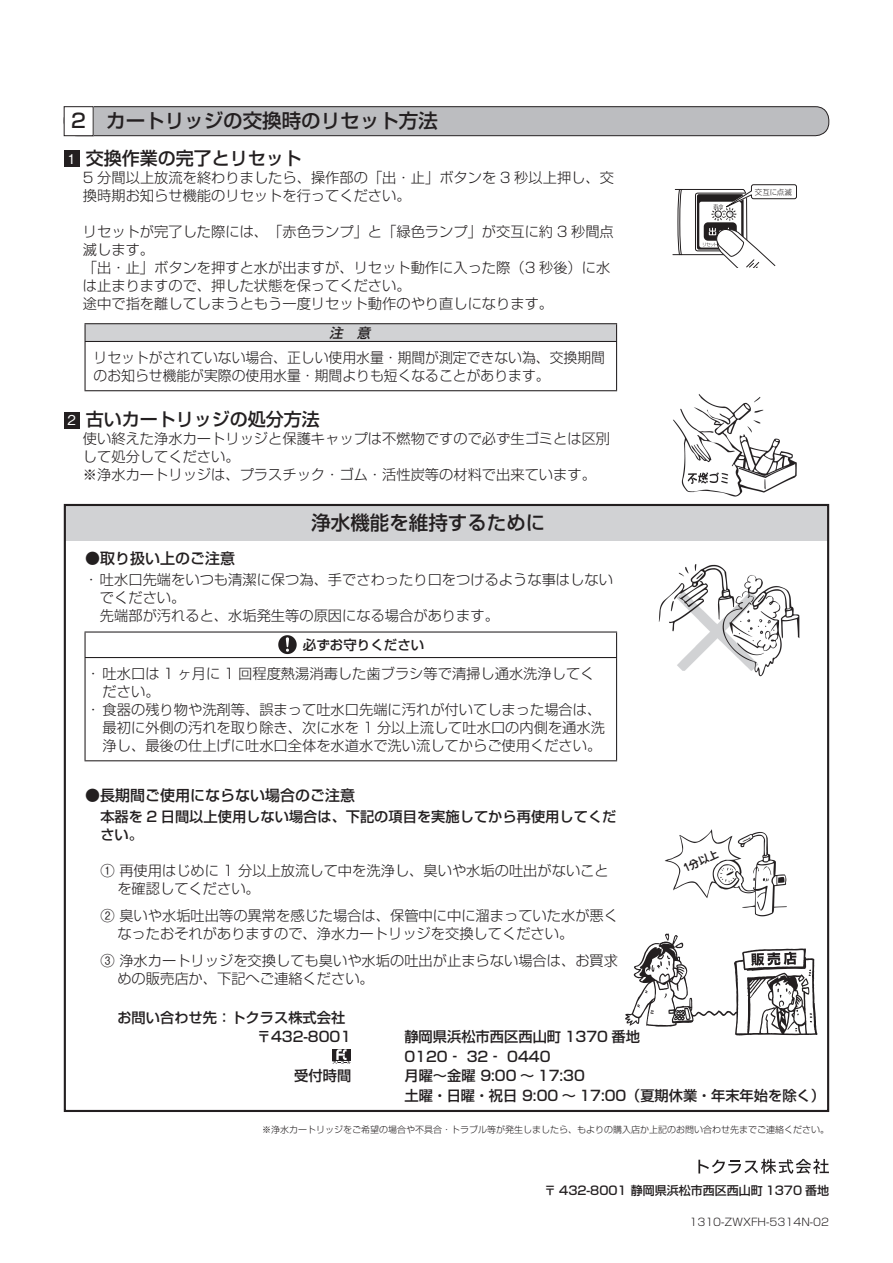
<style>
.page{position:relative;width:893px;height:1263px;background:#fff}
.page>*{position:absolute;margin:0;border:0;box-sizing:border-box;transform-origin:0 0}
.t1{font:500 19.5px "Shin Go Pro";color:#231f20}
.t2{font:500 18px "Shin Go Pro";color:#231f20}
.t3{font:500 15px "Shin Go Pro";color:#231f20}
.t4{font:300 14.25px/18px "Shin Go Pro";color:#231f20}
.t5{font:500 14.25px/19.5px "Shin Go Pro";color:#231f20}
.t6{font:500 13.5px "Shin Go Pro";color:#231f20}
.t7{font:italic 500 13.5px "Shin Go Pro";color:#231f20}
.t8{font:500 12px "Shin Go Pro";color:#231f20}
.t9{font:300 10.5px "Shin Go Pro";color:#231f20}
.t10{font:700 10.5px "Jun 501 Pro";color:#231f20}
.t11{font:300 9px "Shin Go Pro";color:#231f20}
.t12{font:300 7.5px "Shin Go Pro";letter-spacing:-.02em;color:#231f20}
.s1{font-family:"Gothic BBB Pro";font-size:13.5px;color:#fff}
.s2{font-family:"Gothic BBB Pro";font-weight:500}
</style>
<div class="page">
<div style="left:64px;top:506px;width:765px;height:34px;background:#d1d2d4"></div>
<div style="left:64px;top:107px;width:765px;height:29px;background:#bcbdc0;border-radius:13px"></div>
<div style="left:64px;top:106px;width:765px;height:30px;border:1px solid #231f20;border-radius:13px"></div>
<img style="left:664px;top:829px;width:123px;height:88px">
<img style="left:658px;top:564px;width:142px;height:113px">
<svg style="left:625px;top:933px;width:192px;height:102px"></svg>
<div style="left:64px;top:150px;width:16px;height:17px;background:#231f20"></div>
<div style="left:64px;top:412px;width:16px;height:16px;background:#231f20"></div>
<img style="left:673px;top:394px;width:124px;height:103px">
<svg style="left:672px;top:184px;width:125px;height:84px"></svg>
<hr style="left:85px;top:631px;width:532px;height:1px;background:#231f20">
<svg style="left:85px;top:632px;width:1px;height:25px"></svg>
<svg style="left:616px;top:632px;width:1px;height:25px"></svg>
<hr style="left:85px;top:657px;width:532px;height:1px;background:#231f20">
<hr style="left:85px;top:658px;width:1px;height:102px;background:#231f20">
<hr style="left:616px;top:658px;width:1px;height:102px;background:#231f20">
<hr style="left:85px;top:760px;width:532px;height:1px;background:#231f20">
<img style="left:278px;top:635px;width:19px;height:20px">
<div style="left:85px;top:324px;width:532px;height:17px;background:#d1d2d4"></div>
<hr style="left:85px;top:323px;width:532px;height:1px;background:#231f20">
<svg style="left:85px;top:324px;width:1px;height:17px"></svg>
<svg style="left:616px;top:324px;width:1px;height:17px"></svg>
<hr style="left:85px;top:341px;width:532px;height:1px;background:#231f20">
<hr style="left:85px;top:342px;width:1px;height:48px;background:#231f20">
<hr style="left:616px;top:342px;width:1px;height:48px;background:#231f20">
<hr style="left:85px;top:390px;width:532px;height:1px;background:#231f20">
<div style="left:64px;top:107px;width:29px;height:29px;background:#fff"></div>
<div style="left:64px;top:106px;width:30px;height:30px;border:1px solid #231f20"></div>
<div style="left:332px;top:1049px;width:19px;height:11px;background:#231f20"></div>
<svg style="left:332px;top:1049px;width:18px;height:15px"></svg>
<svg style="left:698px;top:1159px;width:131px;height:15px"></svg>
<h1 class="t1" style="left:71px;top:104px;width:16px">2</h1>
<h1 class="t1" style="left:106px;top:104px;width:333px">カートリッジの交換時のリセット方法</h1>
<p class="t2" style="left:67px;top:143px;width:236px"><span class="s1">1</span> 交換作業の完了とリセット</p>
<p class="t4" style="left:83px;top:166px;width:533px">5 分間以上放流を終わりましたら、操作部の「出・止」ボタンを 3 秒以上押し、交換時期お知らせ機能のリセットを行ってください。</p>
<p class="t4" style="left:83px;top:220px;width:532px">リセットが完了した際には、「赤色ランプ」と「緑色ランプ」が交互に約 3 秒間点滅します。<br>「出・止」ボタンを押すと水が出ますが、リセット動作に入った際（3 秒後）に水は止まりますので、押した状態を保ってください。<br>途中で指を離してしまうともう一度リセット動作のやり直しになります。</p>
<p class="t7" style="left:330px;top:321px;width:45px">注　意</p>
<p class="t4" style="left:94px;top:346px;width:513px">リセットがされていない場合、正しい使用水量・期間が測定できない為、交換期間のお知らせ機能が実際の使用水量・期間よりも短くなることがあります。</p>
<p class="t2" style="left:67px;top:404px;width:254px"><span class="s1">2</span> 古いカートリッジの処分方法</p>
<p class="t4" style="left:83px;top:428px;width:529px">使い終えた浄水カートリッジと保護キャップは不燃物ですので必ず生ゴミとは区別して処分してください。<br>※浄水カートリッジは、プラスチック・ゴム・活性炭等の材料で出来ています。</p>
<h1 class="t1" style="left:311px;top:507px;width:236px">浄水機能を維持するために</h1>
<p class="t3" style="left:85px;top:546px;width:152px">●取り扱い上のご注意</p>
<p class="t4" style="left:100px;top:568px;width:515px;text-indent:-16px">・ 吐水口先端をいつも清潔に保つ為、手でさわったり口をつけるような事はしないでください。<br>先端部が汚れると、水垢発生等の原因になる場合があります。</p>
<p class="t6" style="left:303px;top:634px;width:123px">必ずお守りください</p>
<p class="t4" style="left:86px;top:662px;width:510px">・ 吐水口は 1 ヶ月に 1 回程度熱湯消毒した歯ブラシ等で清掃し通水洗浄してく</p>
<p class="t4" style="left:103px;top:680px;width:58px">ださい。</p>
<p class="t4" style="left:86px;top:698px;width:517px">・ 食器の残り物や洗剤等、誤まって吐水口先端に汚れが付いてしまった場合は、</p>
<p class="t4" style="left:103px;top:716px;width:504px">最初に外側の汚れを取り除き、次に水を 1 分以上流して吐水口の内側を通水洗</p>
<p class="t4" style="left:103px;top:734px;width:500px">浄し、最後の仕上げに吐水口全体を水道水で洗い流してからご使用ください。</p>
<p class="t3" style="left:85px;top:783px;width:272px">●長期間ご使用にならない場合のご注意</p>
<p class="t5" style="left:100px;top:806px;width:518px;line-height:18px">本器を 2 日間以上使用しない場合は、下記の項目を実施してから再使用してください。</p>
<p class="t4" style="left:117px;top:860px;width:493px;text-indent:-17px"><span class="s2">①</span> 再使用はじめに 1 分以上放流して中を洗浄し、臭いや水垢の吐出がないことを確認してください。</p>
<p class="t4" style="left:117px;top:905px;width:502px;text-indent:-17px"><span class="s2">②</span> 臭いや水垢吐出等の異常を感じた場合は、保管中に中に溜まっていた水が悪くなったおそれがありますので、浄水カートリッジを交換してください。</p>
<p class="t4" style="left:117px;top:950px;width:502px;text-indent:-17px"><span class="s2">③</span> 浄水カートリッジを交換しても臭いや水垢の吐出が止まらない場合は、お買求めの販売店か、下記へご連絡ください。</p>
<p class="t5" style="left:257px;top:1006px;width:96px;text-indent:-139px">お問い合わせ先：トクラス株式会社〒432-8001</p>
<p class="t5" style="left:404px;top:1025px;width:237px">静岡県浜松市西区西山町 1370 番地<br>0120‐ 32‐ 0440</p>
<p class="t12" style="left:755px;top:186px;width:38px">交互に点滅</p>
<p class="t10" style="left:681px;top:861px;width:38px;rotate:-25deg">1分以上</p>
<p class="t5" style="left:251px;top:1064px;width:101px">　　　受付時間</p>
<p class="t5" style="left:404px;top:1064px;width:422px">月曜～金曜 9:00 ～ 17:30<br>土曜・日曜・祝日 9:00 ～ 17:00（夏期休業・年末年始を除く）</p>
<p class="t11" style="left:262px;top:1122px;width:568px">※浄水カートリッジをご希望の場合や不具合・トラブル等が発生しましたら、もよりの購入店か上記のお問い合わせ先までご連絡ください。</p>
<p class="t8" style="left:544px;top:1180px;width:286px">〒 432-8001 静岡県浜松市西区西山町 1370 番地</p>
<p class="t9" style="left:689px;top:1213px;width:141px">1310-ZWXFH-5314N-02</p>
</div>
